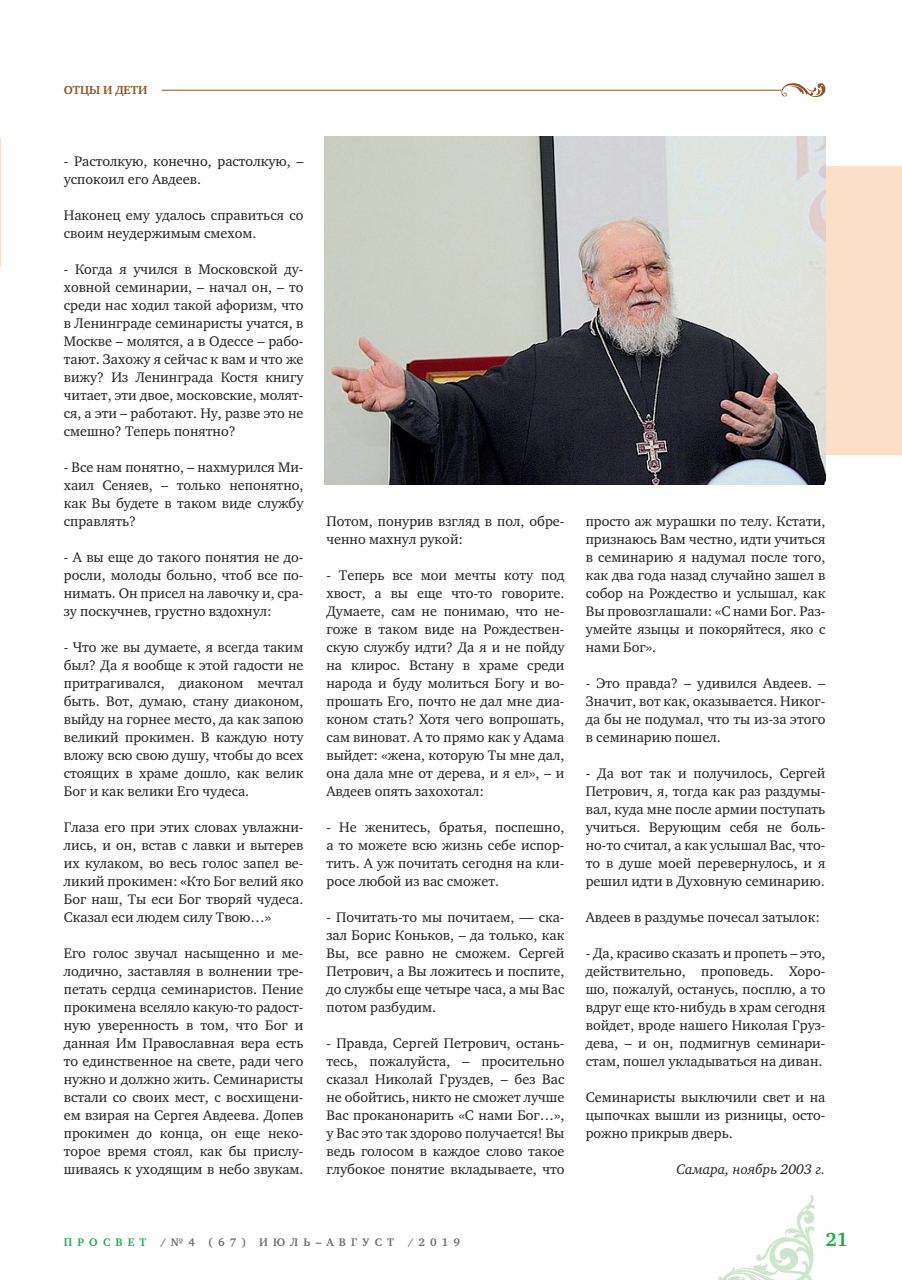
<style>
.page{position:relative;width:902px;height:1280px;background:#fff}
.page>*{position:absolute;margin:0;border:0;box-sizing:border-box;transform-origin:0 0}
.t1{font:700 19.5px "Charter C";color:#1ab04b}
.t2{font:14.25px/18px "Charter C";color:#231f20;text-align:justify}
.t3{font:italic 14.25px "Charter C";color:#231f20}
.t4{font:700 12px "Charter C";color:#8c5325}
.t5{font:700 11.25px "Charter C";letter-spacing:.46em;color:#6c6d70}
.s1{color:#1ab04b}
</style>
<div class="page">
<svg style="left:718px;top:1195px;width:97px;height:85px"></svg>
<hr style="left:162px;top:90px;width:619px;height:1px;background:#8c5325">
<svg style="left:780px;top:83px;width:46px;height:14px"></svg>
<div style="left:347px;top:166px;width:554px;height:288px;background:#fddec6"></div>
<img style="left:324px;top:136px;width:501px;height:349px">
<p class="t4" style="left:64px;top:84px;width:85px">ОТЦЫ И ДЕТИ</p>
<p class="t2" style="left:64px;top:153px;width:241px">- Растолкую, конечно, растолкую, – успокоил его Авдеев.</p>
<p class="t2" style="left:64px;top:207px;width:241px">Наконец ему удалось справиться со своим неудержимым смехом.</p>
<p class="t2" style="left:64px;top:261px;width:241px">- Когда я учился в Московской ду&shy;ховной семинарии, – начал он, – то среди нас ходил такой афоризм, что в Ленинграде семинаристы учатся, в Москве – молятся, а в Одессе – рабо&shy;тают. Захожу я сейчас к вам и что же вижу? Из Ленинграда Костя книгу читает, эти двое, московские, молят&shy;ся, а эти – работают. Ну, разве это не смешно? Теперь понятно?</p>
<p class="t2" style="left:64px;top:459px;width:241px">- Все нам понятно, – нахмурился Ми&shy;хаил Сеняев, – только непонятно, как Вы будете в таком виде службу справлять?</p>
<p class="t2" style="left:64px;top:549px;width:241px">- А вы еще до такого понятия не до&shy;росли, молоды больно, чтоб все по&shy;нимать. Он присел на лавочку и, сра&shy;зу поскучнев, грустно вздохнул:</p>
<p class="t2" style="left:64px;top:639px;width:241px">- Что же вы думаете, я всегда таким был? Да я вообще к этой гадости не притрагивался, диаконом мечтал быть. Вот, думаю, стану диаконом, выйду на горнее место, да как запою великий прокимен. В каждую ноту вложу всю свою душу, чтобы до всех стоящих в храме дошло, как велик Бог и как велики Его чудеса.</p>
<p class="t2" style="left:64px;top:818px;width:241px">Глаза его при этих словах увлажни&shy;лись, и он, встав с лавки и вытерев их кулаком, во весь голос запел ве&shy;ликий прокимен: «Кто Бог велий яко Бог наш, Ты еси Бог творяй чудеса.<br>Сказал еси людем силу Твою…»</p>
<p class="t2" style="left:64px;top:944px;width:241px">Его голос звучал насыщенно и ме&shy;лодично, заставляя в волнении тре&shy;петать сердца семинаристов. Пение прокимена вселяло какую-то радост&shy;ную уверенность в том, что Бог и данная Им Православная вера есть то единственное на свете, ради чего нужно и должно жить. Семинаристы встали со своих мест, с восхищени&shy;ем взирая на Сергея Авдеева. Допев прокимен до конца, он еще неко&shy;торое время стоял, как бы прислу&shy;шиваясь к уходящим в небо звукам.</p>
<p class="t2" style="left:326px;top:512px;width:239px">Потом, понурив взгляд в пол, обре&shy;ченно махнул рукой:</p>
<p class="t2" style="left:326px;top:566px;width:239px">- Теперь все мои мечты коту под хвост, а вы еще что-то говорите.<br>Думаете, сам не понимаю, что не&shy;гоже в таком виде на Рождествен&shy;скую службу идти? Да я и не пойду на клирос. Встану в храме среди народа и буду молиться Богу и во&shy;прошать Его, почто не дал мне диа&shy;коном стать? Хотя чего вопрошать, сам виноват. А то прямо как у Адама выйдет: «жена, которую Ты мне дал, она дала мне от дерева, и я ел», – и Авдеев опять захохотал:</p>
<p class="t2" style="left:326px;top:818px;width:239px">- Не женитесь, братья, поспешно, а то можете всю жизнь себе испор&shy;тить. А уж почитать сегодня на кли&shy;росе любой из вас сможет.</p>
<p class="t2" style="left:326px;top:908px;width:239px">- Почитать-то мы почитаем, — ска&shy;зал Борис Коньков, – да только, как Вы, все равно не сможем. Сергей Петрович, а Вы ложитесь и поспите, до службы еще четыре часа, а мы Вас потом разбудим.</p>
<p class="t2" style="left:326px;top:1034px;width:239px">- Правда, Сергей Петрович, остань&shy;тесь, пожалуйста, – просительно сказал Николай Груздев, – без Вас не обойтись, никто не сможет лучше Вас проканонарить «С нами Бог…», у Вас это так здорово получается! Вы ведь голосом в каждое слово такое глубокое понятие вкладываете, что</p>
<p class="t2" style="left:585px;top:512px;width:241px">просто аж мурашки по телу. Кстати, признаюсь Вам честно, идти учиться в семинарию я надумал после того, как два года назад случайно зашел в собор на Рождество и услышал, как Вы провозглашали: «С нами Бог. Раз&shy;умейте языцы и покоряйтеся, яко с нами Бог».</p>
<p class="t2" style="left:585px;top:674px;width:241px">- Это правда? – удивился Авдеев. – Значит, вот как, оказывается. Никог&shy;да бы не подумал, что ты из-за этого в семинарию пошел.</p>
<p class="t2" style="left:585px;top:764px;width:241px">- Да вот так и получилось, Сергей Петрович, я, тогда как раз раздумы&shy;вал, куда мне после армии поступать учиться. Верующим себя не боль&shy;но-то считал, а как услышал Вас, что&shy;то в душе моей перевернулось, и я решил идти в Духовную семинарию.</p>
<p class="t2" style="left:585px;top:908px;width:236px">Авдеев в раздумье почесал затылок:</p>
<p class="t2" style="left:585px;top:944px;width:241px">- Да, красиво сказать и пропеть – это, действительно, проповедь. Хоро&shy;шо, пожалуй, останусь, посплю, а то вдруг еще кто-нибудь в храм сегодня войдет, вроде нашего Николая Груз&shy;дева, – и он, подмигнув семинари&shy;стам, пошел укладываться на диван.</p>
<p class="t2" style="left:585px;top:1088px;width:241px">Семинаристы выключили свет и на цыпочках вышли из ризницы, осто&shy;рожно прикрыв дверь.</p>
<p class="t3" style="left:676px;top:1161px;width:150px">Самара, ноябрь 2003 г.</p>
<p class="t5" style="left:64px;top:1236px;width:398px"><span class="s1">ПРОСВЕТ</span> /№4 (67) ИЮЛЬ–АВГУСТ /2019</p>
<h1 class="t1" style="left:825px;top:1229px;width:24px">21</h1>
</div>
